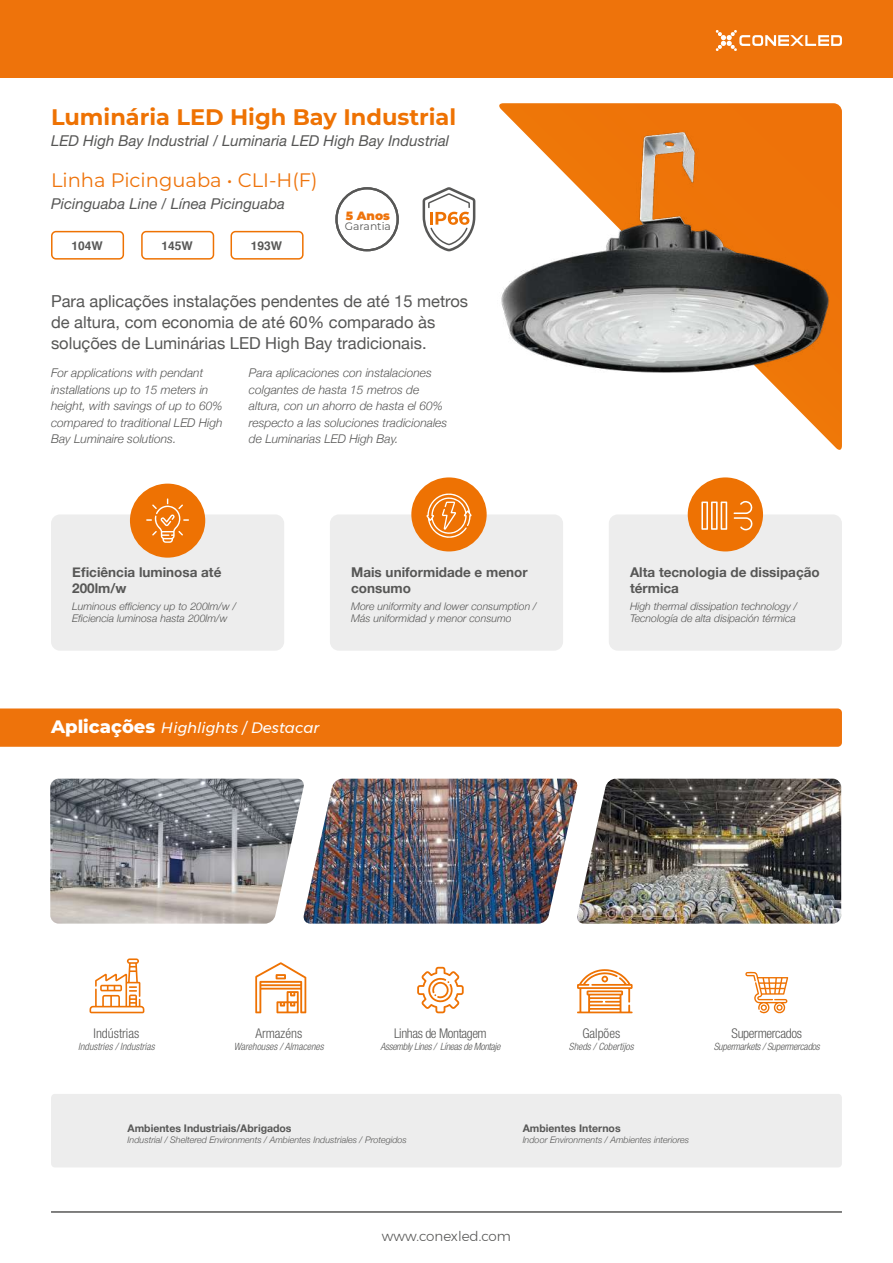
<style>
.page{position:relative;width:893px;height:1263px;background:#fff}
.page>*{position:absolute;margin:0;border:0;box-sizing:border-box;transform-origin:0 0}
.t1{font:700 22.5px "Montserrat";color:#ee7203}
.t2{font:19.5px "Montserrat";color:#ee730b}
.t3{font:16.5px/21px "Helvetica Neue";color:#575756}
.t4{font:italic 15px "Helvetica Neue LT Std";color:#575756}
.t5{font:italic 15px "Montserrat";color:#fff}
.t6{font:700 13.5px/16.2px "Helvetica Neue";color:#575756}
.t7{font:300 13.5px "Montserrat";color:#575756}
.t8{font:300 condensed 13.35px "Helvetica Neue LT Std";letter-spacing:-.025em;color:#575756}
.t9{font:300 condensed 13.35px "Helvetica Neue LT Std";color:#575756}
.t10{font:italic 300 12px/16.5px "Helvetica Neue";color:#575756}
.t11{font:700 12px "Helvetica";color:#575756}
.t12{font:900 12px "Montserrat";color:#ee730b}
.t13{font:10.8px "Montserrat";color:#575756}
.t14{font:italic 300 10.5px/12.6px "Helvetica Neue";color:#575756}
.t15{font:700 10.5px "Helvetica Neue";color:#575756}
.t16{font:italic 300 condensed 10.05px "Helvetica Neue LT Std";letter-spacing:-.01em;color:#575756}
.t17{font:italic 300 condensed 10.05px "Helvetica Neue LT Std";letter-spacing:-.03em;color:#575756}
.t18{font:italic 300 9px "Helvetica Neue";color:#575756}
.s1{font-weight:800;font-style:normal;font-size:18px}
</style>
<div class="page">
<hr style="left:51px;top:1211px;width:791px;height:2px;background:#575756">
<div style="left:0;top:0;width:893px;height:77px;background:#ee730b"></div>
<svg style="left:716px;top:30px;width:126px;height:21px"></svg>
<svg style="left:776px;top:103px;width:66px;height:347px"></svg>
<img style="left:499px;top:103px;width:331px;height:284px">
<div style="left:51px;top:231px;width:73px;height:29px;border:2px solid #ee7203;border-radius:4px"></div>
<div style="left:141px;top:231px;width:73px;height:29px;border:2px solid #ee7203;border-radius:4px"></div>
<div style="left:231px;top:231px;width:73px;height:29px;border:2px solid #ee7203;border-radius:4px"></div>
<img style="left:50px;top:779px;width:253px;height:145px">
<img style="left:303px;top:779px;width:538px;height:145px">
<div style="left:0;top:708px;width:842px;height:39px;background:#ee730b"></div>
<div style="left:51px;top:514px;width:233px;height:137px;background:#ededed;border-radius:9px"></div>
<div style="left:330px;top:514px;width:233px;height:137px;background:#ededed;border-radius:9px"></div>
<div style="left:609px;top:514px;width:233px;height:137px;background:#ededed;border-radius:9px"></div>
<svg style="left:422px;top:187px;width:53px;height:64px"></svg>
<div style="left:130px;top:484px;width:75px;height:74px;background:#ee7203;border-radius:50%"></div>
<div style="left:411px;top:477px;width:76px;height:74px;background:#ee7203;border-radius:50%"></div>
<div style="left:688px;top:477px;width:75px;height:74px;background:#ee7203;border-radius:50%"></div>
<div style="left:335px;top:187px;width:64px;height:65px;border:2px solid #575756;border-radius:50%"></div>
<svg style="left:89px;top:958px;width:55px;height:55px"></svg>
<svg style="left:255px;top:962px;width:51px;height:51px"></svg>
<svg style="left:417px;top:967px;width:47px;height:46px"></svg>
<svg style="left:577px;top:969px;width:56px;height:44px"></svg>
<svg style="left:745px;top:972px;width:43px;height:41px"></svg>
<div style="left:51px;top:1094px;width:791px;height:73px;background:#ededed"></div>
<svg style="left:146px;top:498px;width:43px;height:45px"></svg>
<svg style="left:426px;top:493px;width:46px;height:45px"></svg>
<svg style="left:734px;top:501px;width:19px;height:29px"></svg>
<svg style="left:701px;top:501px;width:26px;height:29px"></svg>
<h1 class="t1" style="left:51px;top:100px;width:407px">Luminária LED High Bay Industrial</h1>
<p class="t4" style="left:51px;top:132px;width:400px">LED High Bay Industrial / Luminaria LED High Bay Industrial</p>
<h2 class="t2" style="left:51px;top:167px;width:268px">Linha Picinguaba • CLI-H(F)</h2>
<p class="t4" style="left:51px;top:194px;width:235px">Picinguaba Line / Línea Picinguaba</p>
<p class="t11" style="left:71px;top:236px;width:33px">104W</p>
<p class="t11" style="left:161px;top:236px;width:33px">145W</p>
<p class="t11" style="left:251px;top:236px;width:33px">193W</p>
<p class="t12" style="left:346px;top:207px;width:46px">5 Anos</p>
<p class="t13" style="left:345px;top:219px;width:48px">Garantia</p>
<h3 class="t3" style="left:51px;top:291px;width:419px">Para aplicações instalações pendentes de até 15 metros de altura, com economia de até 60% comparado às soluções de Luminárias LED High Bay tradicionais.</h3>
<p class="t10" style="left:51px;top:365px;width:173px">For applications with pendant installations up to 15 meters in height, with savings of up to 60% compared to traditional LED High<br>Bay Luminaire solutions.</p>
<p class="t10" style="left:249px;top:365px;width:200px">Para aplicaciones con instalaciones colgantes de hasta 15 metros de altura, con un ahorro de hasta el 60% respecto a las soluciones tradicionales de Luminarias LED High Bay.</p>
<p class="t6" style="left:72px;top:563px;width:151px">Eficiência luminosa até<br>200lm/w</p>
<p class="t14" style="left:72px;top:599px;width:165px">Luminous efficiency up to 200lm/w /<br>Eficiencia luminosa hasta 200lm/w</p>
<p class="t6" style="left:351px;top:563px;width:178px">Mais uniformidade e menor consumo</p>
<p class="t14" style="left:351px;top:599px;width:187px">More uniformity and lower consumption /<br>Más uniformidad y menor consumo</p>
<p class="t5" style="left:51px;top:717px;width:270px"><span class="s1">Aplicações</span> Highlights / Destacar</p>
<p class="t6" style="left:630px;top:563px;width:191px">Alta tecnologia de dissipação térmica</p>
<p class="t14" style="left:630px;top:599px;width:169px">High thermal dissipation technology /<br>Tecnología de alta disipación térmica</p>
<p class="t9" style="left:94px;top:1026px;width:47px">Indústrias</p>
<p class="t16" style="left:78px;top:1041px;width:78px">Industries / Industrias</p>
<p class="t9" style="left:255px;top:1026px;width:48px">Armazéns</p>
<p class="t16" style="left:234px;top:1041px;width:91px">Warehouses / Almacenes</p>
<p class="t8" style="left:394px;top:1026px;width:94px">Linhas de Montagem</p>
<p class="t17" style="left:380px;top:1041px;width:122px">Assembly Lines / Líneas de Montaje</p>
<p class="t9" style="left:582px;top:1026px;width:39px">Galpões</p>
<p class="t16" style="left:569px;top:1041px;width:66px">Sheds / Cobertijos</p>
<p class="t8" style="left:732px;top:1026px;width:72px">Supermercados</p>
<p class="t16" style="left:714px;top:1041px;width:108px">Supermarkets / Supermercados</p>
<p class="t15" style="left:128px;top:1121px;width:166px">Ambientes Industriais/Abrigados</p>
<p class="t18" style="left:128px;top:1134px;width:281px">Industrial / Sheltered Environments / Ambientes Industriales / Protegidos</p>
<p class="t15" style="left:523px;top:1121px;width:99px">Ambientes Internos</p>
<p class="t18" style="left:523px;top:1134px;width:168px">Indoor Environments / Ambientes interiores</p>
<p class="t7" style="left:382px;top:1226px;width:131px">www.conexled.com</p>
</div>
